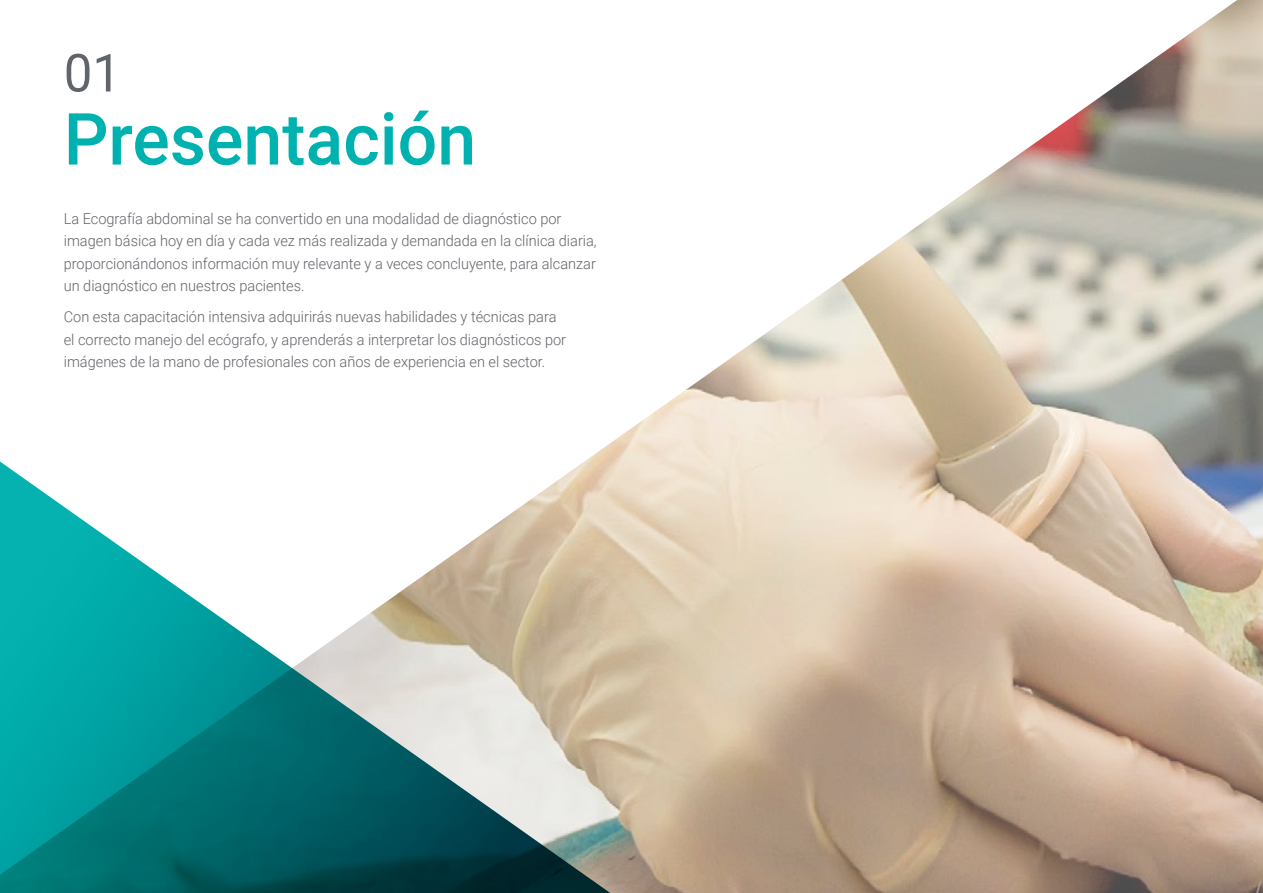
<style>
.page{position:relative;width:1263px;height:893px;background:#fff}
.page>*{position:absolute;margin:0;border:0;box-sizing:border-box;transform-origin:0 0}
.t1{font:500 72px "Roboto";color:#00b2af}
.t2{font:52.5px "Roboto";color:#61646a}
.t3{font:300 15px/22.5px "Roboto";color:#61646a}
</style>
<div class="page">
<img style="left:607px;top:0;width:656px;height:893px">
<svg style="left:0;top:446px;width:640px;height:447px"></svg>
<h2 class="t2" style="left:64px;top:36px;width:59px">01</h2>
<h1 class="t1" style="left:64px;top:89px;width:414px">Presentación</h1>
<p class="t3" style="left:64px;top:207px;width:534px">La Ecografía abdominal se ha convertido en una modalidad de diagnóstico por imagen básica hoy en día y cada vez más realizada y demandada en la clínica diaria, proporcionándonos información muy relevante y a veces concluyente, para alcanzar un diagnóstico en nuestros pacientes.</p>
<p class="t3" style="left:64px;top:305px;width:504px">Con esta capacitación intensiva adquirirás nuevas habilidades y técnicas para el correcto manejo del ecógrafo, y aprenderás a interpretar los diagnósticos por imágenes de la mano de profesionales con años de experiencia en el sector.</p>
</div>
